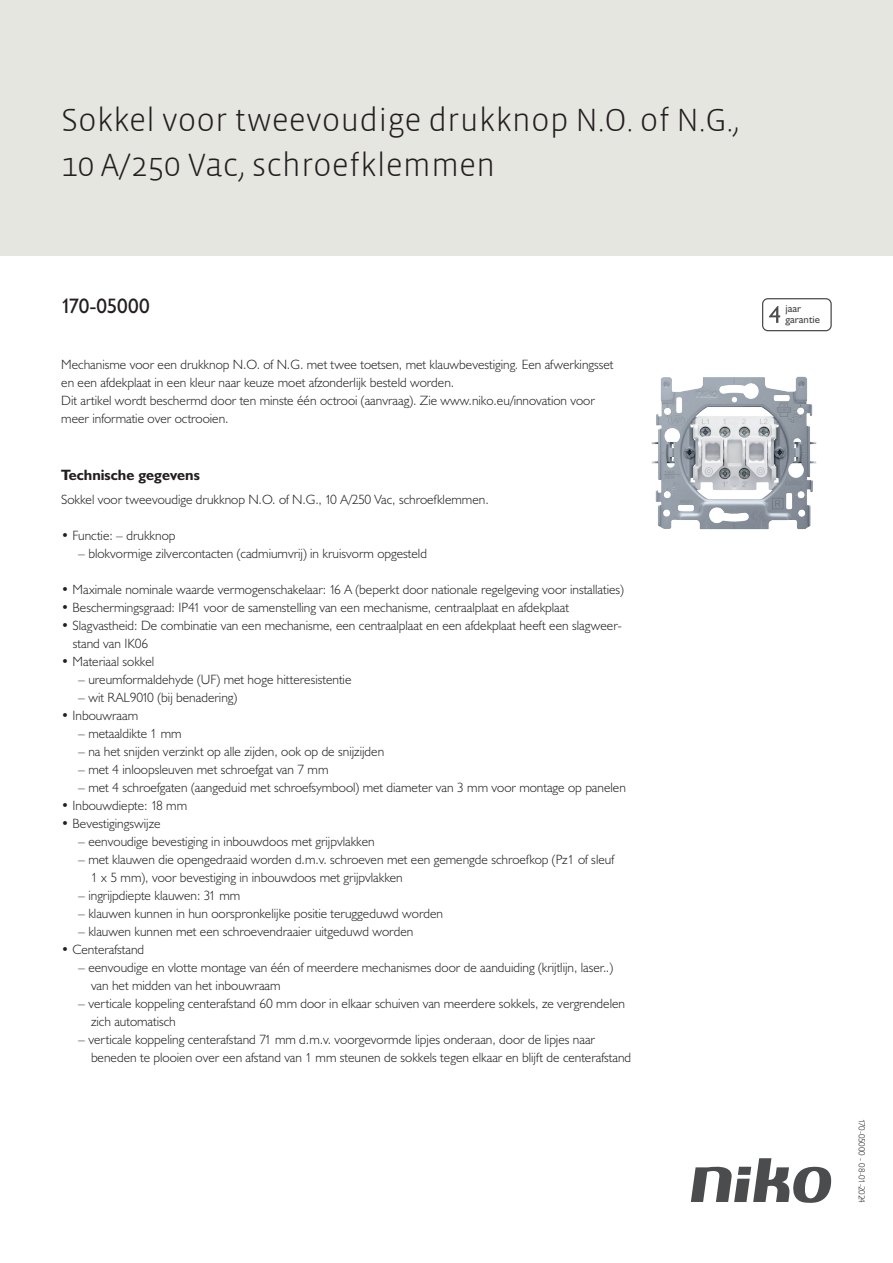
<style>
.page{position:relative;width:893px;height:1263px;background:#fff}
.page>*{position:absolute;margin:0;border:0;box-sizing:border-box;transform-origin:0 0}
.Title_datasheets{font:300 33px/45px "Vista Sans";color:#231f20}
.Article_number{font:21px "Humanist 521 BT";letter-spacing:-.01em;color:#231f20}
.Titles_parts{font:700 15px "Humanist 521 BT";color:#231f20}
.USP_Bullets_level_2{font:300 13.5px/18px "Humanist 521 BT";color:#231f20}
.USP_Bullets{font:300 13.5px/18px "Humanist 521 BT";color:#231f20}
.Platte_tekst_CAB{font:300 13.5px/18px "Humanist 521 BT";color:#231f20}
.t1{font:10.8px/10.8px "Humanist 521 BT";color:#4b4c4d}
.Revision{font:300 9px "Humanist 521 BT";letter-spacing:-.04em;color:#231f20}
</style>
<div class="page">
<svg style="left:691px;top:1158px;width:141px;height:45px"></svg>
<div style="left:0;top:0;width:893px;height:255px;background:#e6e6e0"></div>
<svg style="left:762px;top:298px;width:70px;height:33px"></svg>
<img style="left:651px;top:376px;width:166px;height:154px">
<p class="Title_datasheets" style="left:61px;top:98px;width:680px">Sokkel voor tweevoudige drukknop N.O. of N.G.,<br>10 A/250 Vac, schroefklemmen</p>
<p class="Article_number" style="left:61px;top:293px;width:90px">170-05000</p>
<p class="t1" style="left:785px;top:303px;width:36px">jaar garantie</p>
<p class="Platte_tekst_CAB" style="left:61px;top:355px;width:554px">Mechanisme voor een drukknop N.O. of N.G. met twee toetsen, met klauwbevestiging. Een afwerkingsset en een afdekplaat in een kleur naar keuze moet afzonderlijk besteld worden.<br>Dit artikel wordt beschermd door ten minste één octrooi (aanvraag). Zie www.niko.eu/innovation voor meer informatie over octrooien.</p>
<p class="Titles_parts" style="left:61px;top:465px;width:140px">Technische gegevens</p>
<p class="Platte_tekst_CAB" style="left:61px;top:490px;width:429px">Sokkel voor tweevoudige drukknop N.O. of N.G., 10 A/250 Vac, schroefklemmen.</p>
<p class="USP_Bullets" style="left:61px;top:526px;width:116px">• Functie: – drukknop</p>
<p class="USP_Bullets_level_2" style="left:78px;top:544px;width:350px">– blokvormige zilvercontacten (cadmiumvrij) in kruisvorm opgesteld</p>
<p class="USP_Bullets" style="left:61px;top:580px;width:564px">• Maximale nominale waarde vermogenschakelaar: 16 A (beperkt door nationale regelgeving voor installaties)</p>
<p class="USP_Bullets" style="left:61px;top:598px;width:509px">• Beschermingsgraad: IP41 voor de samenstelling van een mechanisme, centraalplaat en afdekplaat</p>
<p class="USP_Bullets" style="left:73px;top:616px;width:550px;text-indent:-12px">• Slagvastheid: De combinatie van een mechanisme, een centraalplaat en een afdekplaat heeft een slagweer&shy;stand van IK06</p>
<p class="USP_Bullets" style="left:61px;top:652px;width:95px">• Materiaal sokkel</p>
<p class="USP_Bullets_level_2" style="left:78px;top:670px;width:275px">– ureumformaldehyde (UF) met hoge hitteresistentie</p>
<p class="USP_Bullets_level_2" style="left:78px;top:688px;width:161px">– wit RAL9010 (bij benadering)</p>
<p class="USP_Bullets" style="left:61px;top:706px;width:78px">• Inbouwraam</p>
<p class="USP_Bullets_level_2" style="left:78px;top:724px;width:105px">– metaaldikte 1 mm</p>
<p class="USP_Bullets_level_2" style="left:78px;top:742px;width:307px">– na het snijden verzinkt op alle zijden, ook op de snijzijden</p>
<p class="USP_Bullets_level_2" style="left:78px;top:760px;width:252px">– met 4 inloopsleuven met schroefgat van 7 mm</p>
<p class="USP_Bullets_level_2" style="left:78px;top:778px;width:549px">– met 4 schroefgaten (aangeduid met schroefsymbool) met diameter van 3 mm voor montage op panelen</p>
<p class="USP_Bullets" style="left:61px;top:796px;width:127px">• Inbouwdiepte: 18 mm</p>
<p class="USP_Bullets" style="left:61px;top:814px;width:101px">• Bevestigingswijze</p>
<p class="USP_Bullets_level_2" style="left:78px;top:832px;width:298px">– eenvoudige bevestiging in inbouwdoos met grijpvlakken</p>
<p class="USP_Bullets_level_2" style="left:91px;top:850px;width:525px;text-indent:-13px">– met klauwen die opengedraaid worden d.m.v. schroeven met een gemengde schroefkop (Pz1 of sleuf<br>1 x 5 mm), voor bevestiging in inbouwdoos met grijpvlakken</p>
<p class="USP_Bullets_level_2" style="left:78px;top:886px;width:164px">– ingrijpdiepte klauwen: 31 mm</p>
<p class="USP_Bullets_level_2" style="left:78px;top:904px;width:366px">– klauwen kunnen in hun oorspronkelijke positie teruggeduwd worden</p>
<p class="USP_Bullets_level_2" style="left:78px;top:922px;width:337px">– klauwen kunnen met een schroevendraaier uitgeduwd worden</p>
<p class="USP_Bullets" style="left:61px;top:940px;width:85px">• Centerafstand</p>
<p class="USP_Bullets_level_2" style="left:91px;top:958px;width:524px;text-indent:-13px">– eenvoudige en vlotte montage van één of meerdere mechanismes door de aanduiding (krijtlijn, laser..) van het midden van het inbouwraam</p>
<p class="USP_Bullets_level_2" style="left:91px;top:994px;width:536px;text-indent:-13px">– verticale koppeling centerafstand 60 mm door in elkaar schuiven van meerdere sokkels, ze vergrendelen zich automatisch</p>
<p class="USP_Bullets_level_2" style="left:91px;top:1030px;width:542px;text-indent:-13px">– verticale koppeling centerafstand 71 mm d.m.v. voorgevormde lipjes onderaan, door de lipjes naar beneden te plooien over een afstand van 1 mm steunen de sokkels tegen elkaar en blijft de centerafstand</p>
<p class="Revision" style="left:868px;top:1119px;width:86px;rotate:90deg">170-05000 - 08-01-2024</p>
</div>
